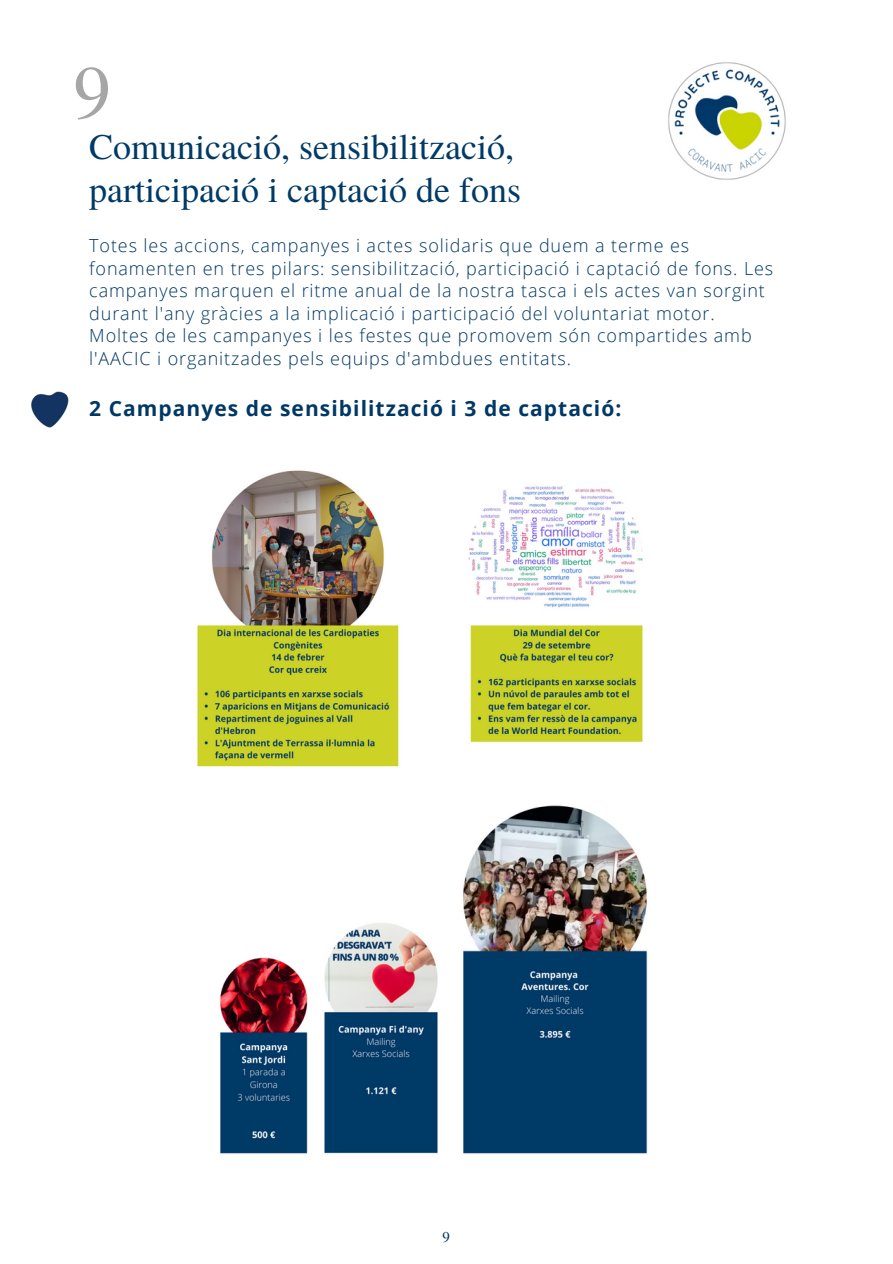
<style>
.page{position:relative;width:893px;height:1264px;background:#fff}
.page>*{position:absolute;margin:0;border:0;box-sizing:border-box;transform-origin:0 0}
.t1{font:75px "Te X Gyre Termes";color:#a6a6a6}
.t2{font:36px/42.8px "Te X Gyre Termes";color:#003a67}
.t3{font:700 21px "Open Sans";letter-spacing:.05em;color:#003865}
.t4{font:300 18px/22.5px "Open Sans";letter-spacing:.05em;color:#003865}
.t5{font:15px "Te X Gyre Termes";color:#003a67}
</style>
<div class="page">
<img style="left:197px;top:470px;width:446px;height:297px">
<img style="left:220px;top:805px;width:428px;height:349px">
<img style="left:668px;top:62px;width:118px;height:118px">
<img style="left:31px;top:391px;width:38px;height:37px">
<p class="t1" style="left:74px;top:39px;width:39px">9</p>
<p class="t2" style="left:89px;top:124px;width:433px">Comunicació, sensibilització, participació i captació de fons</p>
<p class="t4" style="left:89px;top:234px;width:685px">Totes les accions, campanyes i actes solidaris que duem a terme es fonamenten en tres pilars: sensibilització, participació i captació de fons. Les campanyes marquen el ritme anual de la nostra tasca i els actes van sorgint durant l'any gràcies a la implicació i participació del voluntariat motor.<br>Moltes de les campanyes i les festes que promovem són compartides amb l'AACIC i organitzades pels equips d'ambdues entitats.</p>
<p class="t3" style="left:89px;top:394px;width:533px">2 Campanyes de sensibilització i 3 de captació:</p>
<p class="t5" style="left:442px;top:1226px;width:9px">9</p>
</div>
